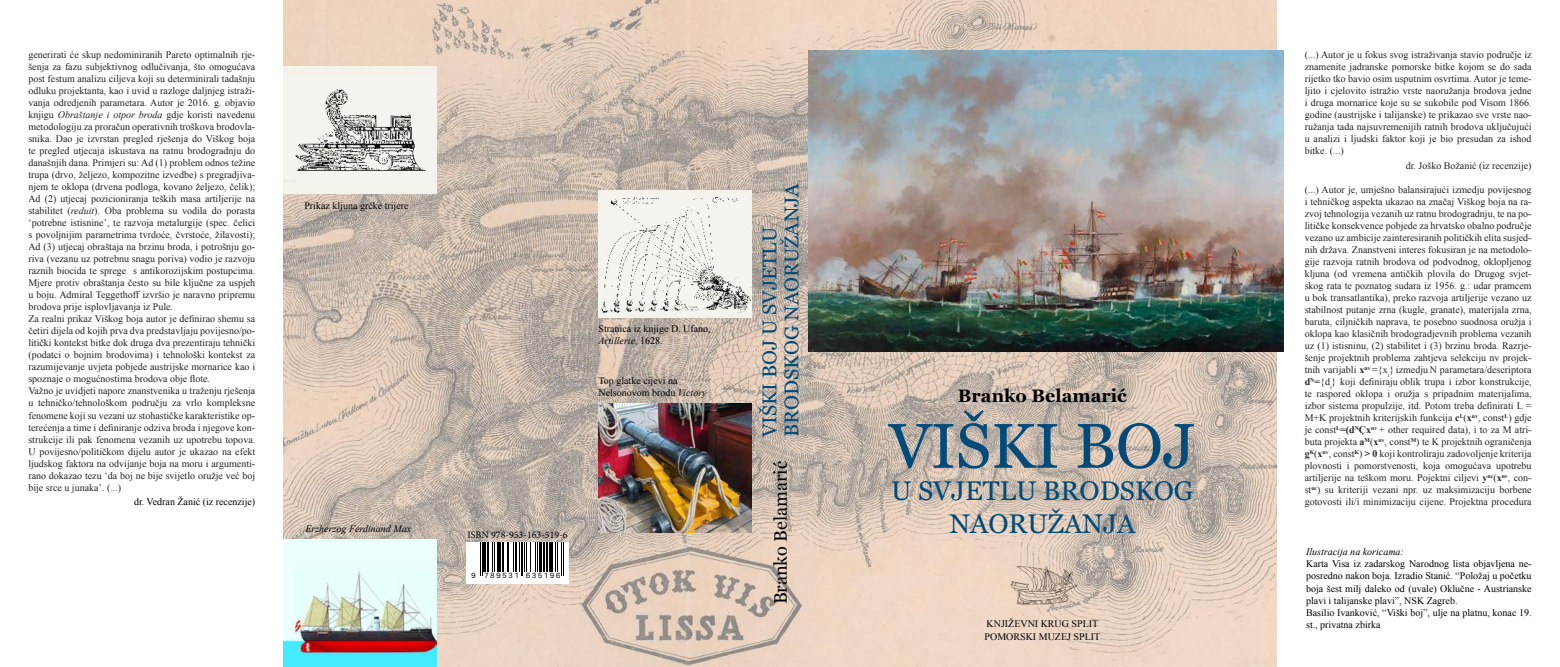
<style>
.page{position:relative;width:1560px;height:667px;background:#fff}
.page>*{position:absolute;margin:0;border:0;box-sizing:border-box;transform-origin:0 0}
.t1{font:63px "Georgia";color:#004b79}
.t2{font:27px/32.4px "Georgia";color:#004b79;text-align:center}
.t3{font:20px/22px "Georgia";color:#004b79}
.t4{font:700 18px "Georgia";color:#000}
.t5{font:18px "Georgia";color:#000}
.t6{font:10px/12px "Times New Roman";color:#222;text-align:justify}
.t7{font:10px/12px "Times New Roman";color:#000}
.t8{font:italic 10px "Times New Roman";color:#000}
.t9{font:10px "Minion Pro";color:#000}
.t10{font:7.3px ".SFNS Text";color:#000}
.s1{font-style:italic}
.s2{font-weight:700}
</style>
<div class="page">
<img style="left:283px;top:0;width:993px;height:666px">
<img style="left:808px;top:51px;width:475px;height:300px">
<div style="left:283px;top:66px;width:154px;height:127px;background:#f5f2ec"></div>
<img style="left:295px;top:89px;width:131px;height:83px">
<div style="left:598px;top:190px;width:153px;height:127px;background:#f5f2ec"></div>
<img style="left:601px;top:195px;width:150px;height:118px">
<img style="left:283px;top:539px;width:154px;height:127px">
<img style="left:1000px;top:551px;width:84px;height:57px">
<div style="left:466px;top:541px;width:102px;height:42px;background:#fff"></div>
<hr style="left:480px;top:541px;width:1px;height:34px;background:#000">
<hr style="left:482px;top:541px;width:1px;height:34px;background:#000">
<hr style="left:483px;top:541px;width:3px;height:30px;background:#000">
<hr style="left:487px;top:541px;width:2px;height:30px;background:#000">
<hr style="left:491px;top:541px;width:1px;height:30px;background:#000">
<hr style="left:494px;top:541px;width:1px;height:30px;background:#000">
<hr style="left:497px;top:541px;width:1px;height:30px;background:#000">
<hr style="left:498px;top:541px;width:3px;height:30px;background:#000">
<hr style="left:502px;top:541px;width:2px;height:30px;background:#000">
<hr style="left:506px;top:541px;width:1px;height:30px;background:#000">
<hr style="left:508px;top:541px;width:1px;height:30px;background:#000">
<hr style="left:512px;top:541px;width:1px;height:30px;background:#000">
<hr style="left:515px;top:541px;width:2px;height:30px;background:#000">
<hr style="left:519px;top:541px;width:1px;height:30px;background:#000">
<hr style="left:520px;top:541px;width:1px;height:34px;background:#000">
<hr style="left:522px;top:541px;width:1px;height:34px;background:#000">
<hr style="left:524px;top:541px;width:1px;height:30px;background:#000">
<hr style="left:526px;top:541px;width:1px;height:30px;background:#000">
<hr style="left:530px;top:541px;width:1px;height:30px;background:#000">
<hr style="left:534px;top:541px;width:1px;height:30px;background:#000">
<hr style="left:536px;top:541px;width:1px;height:30px;background:#000">
<hr style="left:539px;top:541px;width:3px;height:30px;background:#000">
<hr style="left:542px;top:541px;width:2px;height:30px;background:#000">
<hr style="left:546px;top:541px;width:2px;height:30px;background:#000">
<hr style="left:549px;top:541px;width:2px;height:30px;background:#000">
<hr style="left:552px;top:541px;width:1px;height:30px;background:#000">
<hr style="left:555px;top:541px;width:1px;height:30px;background:#000">
<hr style="left:557px;top:541px;width:1px;height:30px;background:#000">
<hr style="left:561px;top:541px;width:1px;height:34px;background:#000">
<hr style="left:563px;top:541px;width:1px;height:34px;background:#000">
<img style="left:598px;top:403px;width:153px;height:128px">
<p class="t6" style="left:28px;top:48px;width:228px;text-align:left">generirati će skup nedominiranih Pareto optimalnih rje&shy;šenja za fazu subjektivnog odlučivanja, što omogućava post festum analizu ciljeva koji su determinirali tadašnju odluku projektanta, kao i uvid u razloge daljnjeg istraži&shy;vanja odredjenih parametara. Autor je 2016. g. objavio knjigu <span class="s1">Obraštanje i otpor broda</span> gdje koristi navedenu metodologiju za proračun operativnih troškova brodovla&shy;snika. Dao je izvrstan pregled rješenja do Viškog boja te pregled utjecaja iskustava na ratnu brodogradnju do današnjih dana. Primjeri su: Ad (1) problem odnos težine trupa (drvo, željezo, kompozitne izvedbe) s pregradjiva&shy;njem te oklopa (drvena podloga, kovano željezo, čelik); Ad (2) utjecaj pozicioniranja teških masa artiljerije na stabilitet (<span class="s1">reduit</span>). Oba problema su vodila do porasta ‘potrebne istisnine’, te razvoja metalurgije (spec. čelici s povoljnijim parametrima tvrdoće, čvrstoće, žilavosti); Ad (3) utjecaj obraštaja na brzinu broda, i potrošnju go&shy;riva (vezanu uz potrebnu snagu poriva) vodio je razvoju raznih biocida te sprege s antikorozijskim postupcima.<br>Mjere protiv obraštanja često su bile ključne za uspjeh u boju. Admiral Teggethoff izvršio je naravno pripremu brodova prije isplovljavanja iz Pule.<br>Za realni prikaz Viškog boja autor je definirao shemu sa četiri dijela od kojih prva dva predstavljaju povijesno/po&shy;litički kontekst bitke dok druga dva prezentiraju tehnički (podatci o bojnim brodovima) i tehnološki kontekst za razumijevanje uvjeta pobjede austrijske mornarice kao i spoznaje o mogućnostima brodova obje flote.<br>Važno je uvidjeti napore znanstvenika u traženju rješenja u tehničko/tehnološkom području za vrlo kompleksne fenomene koji su vezani uz stohastičke karakteristike op&shy;terećenja a time i definiranje odziva broda i njegove kon&shy;strukcije ili pak fenomena vezanih uz upotrebu topova.<br>U povijesno/političkom dijelu autor je ukazao na efekt ljudskog faktora na odvijanje boja na moru i argumenti&shy;rano dokazao tezu ‘da boj ne bije svijetlo oružje već boj bije srce u junaka’. (...)</p>
<p class="t7" style="left:134px;top:495px;width:123px">dr. Vedran Žanić (iz recenzije)</p>
<p class="t7" style="left:304px;top:199px;width:106px">Prikaz kljuna grčke trijere</p>
<p class="t8" style="left:305px;top:521px;width:107px">Erzherzog Ferdinand Max</p>
<p class="t7" style="left:598px;top:322px;width:114px">Stranica iz knjige D. Ufano,<br><span class="s1">Artillerie</span>, 1628.</p>
<p class="t7" style="left:598px;top:374px;width:110px">Top glatke cijevi na<br>Nelsonovom brodu <span class="s1">Victory</span></p>
<p class="t9" style="left:467px;top:528px;width:102px">ISBN 978-953-163-519-6</p>
<p class="t10" style="left:471px;top:569px;width:91px"># !"#$%&amp; '%$&amp;#'</p>
<h3 class="t3" style="left:757px;top:437px;width:256px;rotate:-90deg">VIŠKI BOJ U SVJETLU<br>BRODSKOG NAORUŽANJA</h3>
<h3 class="t5" style="left:767px;top:604px;width:144px;rotate:-90deg">Branko Belamarić</h3>
<h3 class="t4" style="left:957px;top:382px;width:170px">Branko Belamarić</h3>
<h1 class="t1" style="left:889px;top:399px;width:308px">VIŠKI BOJ</h1>
<h2 class="t2" style="left:891px;top:473px;width:304px">U SVJETLU BRODSKOG<br>NAORUŽANJA</h2>
<p class="t6" style="left:1304px;top:48px;width:228px">(...) Autor je u fokus svog istraživanja stavio područje iz znamenite jadranske pomorske bitke kojom se do sada rijetko tko bavio osim usputnim osvrtima. Autor je teme&shy;ljito i cjelovito istražio vrste naoružanja brodova jedne i druga mornarice koje su se sukobile pod Visom 1866. godine (austrijske i talijanske) te prikazao sve vrste nao&shy;ružanja tada najsuvremenijih ratnih brodova uključujući u analizi i ljudski faktor koji je bio presudan za ishod bitke. (...)</p>
<p class="t6" style="left:1405px;top:159px;width:127px">dr. Joško Božanić (iz recenzije)</p>
<p class="t6" style="left:1304px;top:183px;width:228px">(...) Autor je, umješno balansirajući izmedju povijesnog i tehničkog aspekta ukazao na značaj Viškog boja na ra&shy;zvoj tehnologija vezanih uz ratnu brodogradnju, te na po&shy;litičke konsekvence pobjede za hrvatsko obalno područje vezano uz ambicije zainteresiranih političkih elita susjed&shy;nih država. Znanstveni interes fokusiran je na metodolo&shy;gije razvoja ratnih brodova od podvodnog, oklopljenog kljuna (od vremena antičkih plovila do Drugog svjet&shy;skog rata te poznatog sudara iz 1956. g.: udar pramcem u bok transatlantika), preko razvoja artiljerije vezano uz stabilnost putanje zrna (kugle, granate), materijala zrna, baruta, ciljničkih naprava, te posebno suodnosa oružja i oklopa kao klasičnih brodogradjevnih problema vezanih uz (1) istisninu, (2) stabilitet i (3) brzinu broda. Razrje&shy;šenje projektnih problema zahtjeva selekciju nv projek&shy;tnih varijabli <span class="s2">x</span><sup>nv</sup> ={x<sub>i</sub>} izmedju N parametara/descriptora <span class="s2">d</span><sup>N</sup><span class="s2">=</span>{d<sub>i</sub>} koji definiraju oblik trupa i izbor konstrukcije, te raspored oklopa i oružja s pripadnim materijalima, izbor sistema propulzije, itd. Potom treba definirati L = M+K projektnih kriterijskih funkcija <span class="s2">c</span><sup>L</sup>(<span class="s2">x</span><sup>nv</sup>, const<sup>L</sup>) gdje je const<sup>L</sup><span class="s2">=(d</span><sup>N</sup><span class="s2">Çx</span><sup>nv</sup> + other required data), i to za M atri&shy;buta projekta <span class="s2">a</span><sup>M</sup>(<span class="s2">x</span><sup>nv</sup>, const<sup>M</sup>) te K projektnih ograničenja <span class="s2">g</span><sup>K</sup>(<span class="s2">x</span><sup>nv</sup>, const<sup>K</sup>) <span class="s2">&gt; 0</span> koji kontroliraju zadovoljenje kriterija plovnosti i pomorstvenosti, koja omogućava upotrebu artiljerije na teškom moru. Pojektni ciljevi <span class="s2">y</span><sup>nc</sup>(<span class="s2">x</span><sup>nv</sup>, con&shy;st<sup>nc</sup>) su kriteriji vezani npr. uz maksimizaciju borbene gotovosti ili/i minimizaciju cijene. Projektna procedura</p>
<p class="t8" style="left:1305px;top:545px;width:99px">Ilustracija na koricama:</p>
<p class="t7" style="left:1305px;top:557px;width:227px">Karta Visa iz zadarskog Narodnog lista objavljena ne&shy;posredno nakon boja. Izradio Stanić. “Položaj u početku boja šest milj daleko od (uvale) Oklučne - Austrianske plavi i talijanske plavi”, NSK Zagreb.<br>Basilio Ivanković, “Viški boj”, ulje na platnu, konac 19.</p>
<p class="t7" style="left:986px;top:617px;width:113px">KNJIŽEVNI KRUG SPLIT</p>
<p class="t7" style="left:1305px;top:617px;width:76px">st., privatna zbirka</p>
<p class="t7" style="left:984px;top:630px;width:117px">POMORSKI MUZEJ SPLIT</p>
</div>
